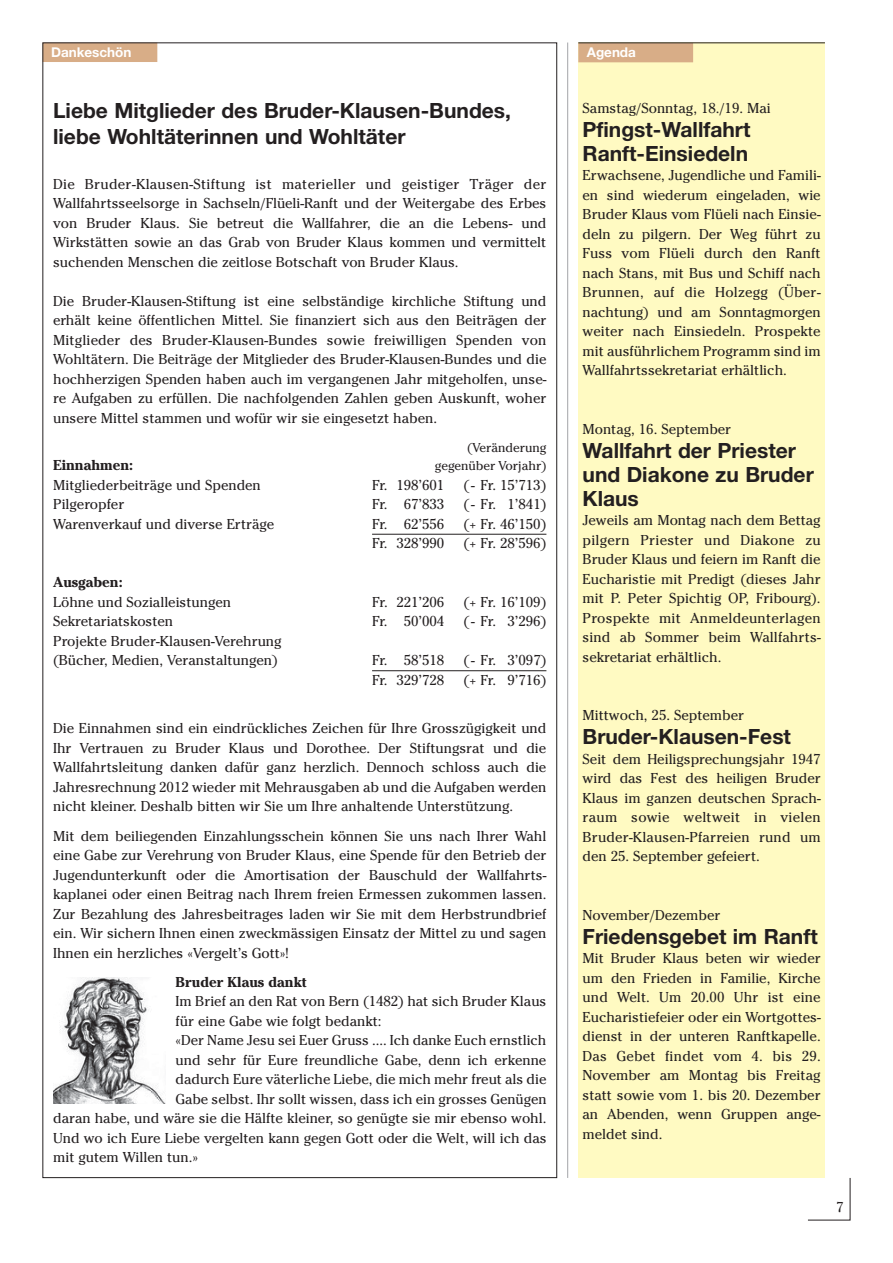
<style>
.page{position:relative;width:893px;height:1263px;background:#fff}
.page>*{position:absolute;margin:0;border:0;box-sizing:border-box;transform-origin:0 0}
.t1{font:700 21px/24px "Helvetica Neue";color:#231f20}
.t2{font:14.25px/19.5px "Cheltenham";color:#231f20;text-align:justify}
.t3{font:700 14.25px "Cheltenham";color:#231f20}
.t4{font:700 13.5px "Helvetica Neue";color:#fff}
.t5{font:12.75px "Cheltenham";color:#231f20}
</style>
<div class="page">
<svg style="left:808px;top:1178px;width:43px;height:43px"></svg>
<hr style="left:567px;top:43px;width:1px;height:1135px;background:#a7a9ac">
<div style="left:43px;top:43px;width:114px;height:19px;background:#d8ad87"></div>
<hr style="left:372px;top:534px;width:174px;height:1px;background:#231f20">
<hr style="left:372px;top:670px;width:174px;height:1px;background:#231f20">
<img style="left:53px;top:977px;width:112px;height:126px">
<div style="left:578px;top:43px;width:247px;height:1135px;background:#fffac2"></div>
<div style="left:578px;top:43px;width:115px;height:19px;background:#d8ad87"></div>
<hr style="left:578px;top:43px;width:247px;height:1px;background:#231f20">
<p class="t4" style="left:51px;top:47px;width:82px">Dankeschön</p>
<h1 class="t1" style="left:53px;top:100px;width:459px;line-height:25.5px">Liebe Mitglieder des Bruder-Klausen-Bundes, liebe Wohltäterinnen und Wohltäter</h1>
<p class="t2" style="left:53px;top:176px;width:495px">Die Bruder-Klausen-Stiftung ist materieller und geistiger Träger der Wallfahrtsseelsorge in Sachseln/Flüeli-Ranft und der Weitergabe des Erbes von Bruder Klaus. Sie betreut die Wallfahrer, die an die Lebens- und Wirkstätten sowie an das Grab von Bruder Klaus kommen und vermittelt suchenden Menschen die zeitlose Botschaft von Bruder Klaus.</p>
<p class="t2" style="left:53px;top:293px;width:495px">Die Bruder-Klausen-Stiftung ist eine selbständige kirchliche Stiftung und erhält keine öffentlichen Mittel. Sie finanziert sich aus den Beiträgen der Mitglieder des Bruder-Klausen-Bundes sowie freiwilligen Spenden von Wohltätern. Die Beiträge der Mitglieder des Bruder-Klausen-Bundes und die hochherzigen Spenden haben auch im vergangenen Jahr mitgeholfen, unse&shy;re Aufgaben zu erfüllen. Die nachfolgenden Zahlen geben Auskunft, woher unsere Mittel stammen und wofür wir sie eingesetzt haben.</p>
<p class="t5" style="left:467px;top:443px;width:81px">(Veränderung</p>
<p class="t3" style="left:53px;top:460px;width:82px">Einnahmen:</p>
<p class="t5" style="left:435px;top:461px;width:113px">gegenüber Vorjahr)</p>
<p class="t2" style="left:53px;top:476px;width:209px">Mitgliederbeiträge und Spenden</p>
<p class="t2" style="left:372px;top:476px;width:74px">Fr. 198’601</p>
<p class="t2" style="left:463px;top:476px;width:84px">(- Fr. 15’713)</p>
<p class="t2" style="left:53px;top:496px;width:73px">Pilgeropfer</p>
<p class="t2" style="left:372px;top:496px;width:74px">Fr. 67’833</p>
<p class="t2" style="left:463px;top:496px;width:84px">(- Fr. 1’841)</p>
<p class="t2" style="left:53px;top:515px;width:223px">Warenverkauf und diverse Erträge</p>
<p class="t2" style="left:372px;top:515px;width:74px">Fr. 62’556</p>
<p class="t2" style="left:463px;top:515px;width:84px">(+ Fr. 46’150)</p>
<p class="t2" style="left:372px;top:535px;width:74px">Fr. 328’990</p>
<p class="t2" style="left:463px;top:535px;width:84px">(+ Fr. 28’596)</p>
<p class="t3" style="left:53px;top:577px;width:71px">Ausgaben:</p>
<p class="t2" style="left:53px;top:593px;width:179px">Löhne und Sozialleistungen</p>
<p class="t2" style="left:372px;top:593px;width:74px">Fr. 221’206</p>
<p class="t2" style="left:463px;top:593px;width:84px">(+ Fr. 16’109)</p>
<p class="t2" style="left:53px;top:613px;width:122px">Sekretariatskosten</p>
<p class="t2" style="left:372px;top:613px;width:74px">Fr. 50’004</p>
<p class="t2" style="left:463px;top:613px;width:84px">(- Fr. 3’296)</p>
<p class="t2" style="left:53px;top:632px;width:230px">Projekte Bruder-Klausen-Verehrung (Bücher, Medien, Veranstaltungen)</p>
<p class="t2" style="left:372px;top:652px;width:74px">Fr. 58’518</p>
<p class="t2" style="left:464px;top:652px;width:84px">(- Fr. 3’097)</p>
<p class="t2" style="left:372px;top:671px;width:74px">Fr. 329’728</p>
<p class="t2" style="left:463px;top:671px;width:84px">(+ Fr. 9’716)</p>
<p class="t2" style="left:53px;top:720px;width:495px">Die Einnahmen sind ein eindrückliches Zeichen für Ihre Grosszügigkeit und Ihr Vertrauen zu Bruder Klaus und Dorothee. Der Stiftungsrat und die Wallfahrtsleitung danken dafür ganz herzlich. Dennoch schloss auch die Jahresrechnung 2012 wieder mit Mehrausgaben ab und die Aufgaben werden nicht kleiner. Deshalb bitten wir Sie um Ihre anhaltende Unterstützung.</p>
<p class="t2" style="left:53px;top:827px;width:495px">Mit dem beiliegenden Einzahlungsschein können Sie uns nach Ihrer Wahl eine Gabe zur Verehrung von Bruder Klaus, eine Spende für den Betrieb der Jugendunterkunft oder die Amortisation der Bauschuld der Wallfahrts&shy;kaplanei oder einen Beitrag nach Ihrem freien Ermessen zukommen lassen.<br>Zur Bezahlung des Jahresbeitrages laden wir Sie mit dem Herbstrundbrief ein. Wir sichern Ihnen einen zweckmässigen Einsatz der Mittel zu und sagen Ihnen ein herzliches «Vergelt’s Gott»!</p>
<p class="t3" style="left:176px;top:977px;width:133px">Bruder Klaus dankt</p>
<p class="t2" style="left:176px;top:993px;width:372px">Im Brief an den Rat von Bern (1482) hat sich Bruder Klaus</p>
<p class="t2" style="left:176px;top:1013px;width:207px">für eine Gabe wie folgt bedankt:</p>
<p class="t2" style="left:176px;top:1032px;width:372px">«Der Name Jesu sei Euer Gruss .... Ich danke Euch ernstlich</p>
<p class="t2" style="left:176px;top:1052px;width:372px">und sehr für Eure freundliche Gabe, denn ich erkenne</p>
<p class="t2" style="left:176px;top:1071px;width:372px">dadurch Eure väterliche Liebe, die mich mehr freut als die</p>
<p class="t2" style="left:176px;top:1091px;width:372px">Gabe selbst. Ihr sollt wissen, dass ich ein grosses Genügen</p>
<p class="t2" style="left:53px;top:1110px;width:495px">daran habe, und wäre sie die Hälfte kleiner, so genügte sie mir ebenso wohl.</p>
<p class="t2" style="left:53px;top:1130px;width:495px">Und wo ich Eure Liebe vergelten kann gegen Gott oder die Welt, will ich das</p>
<p class="t2" style="left:53px;top:1149px;width:146px">mit gutem Willen tun.»</p>
<p class="t4" style="left:587px;top:48px;width:51px">Agenda</p>
<p class="t2" style="left:583px;top:99px;width:190px">Samstag/Sonntag, 18./19. Mai</p>
<h1 class="t1" style="left:583px;top:119px;width:169px">Pfingst-Wallfahrt<br>Ranft-Einsiedeln</h1>
<p class="t2" style="left:583px;top:167px;width:240px">Erwachsene, Jugendliche und Famili&shy;en sind wiederum eingeladen, wie Bruder Klaus vom Flüeli nach Einsie&shy;deln zu pilgern. Der Weg führt zu Fuss vom Flüeli durch den Ranft nach Stans, mit Bus und Schiff nach Brunnen, auf die Holzegg (Über&shy;nachtung) und am Sonntagmorgen weiter nach Einsiedeln. Prospekte mit ausführlichem Programm sind im Wallfahrtssekretariat erhältlich.</p>
<p class="t2" style="left:583px;top:420px;width:150px">Montag, 16. September</p>
<h1 class="t1" style="left:583px;top:440px;width:233px">Wallfahrt der Priester und Diakone zu Bruder<br>Klaus</h1>
<p class="t2" style="left:583px;top:512px;width:240px">Jeweils am Montag nach dem Bettag pilgern Priester und Diakone zu Bruder Klaus und feiern im Ranft die Eucharistie mit Predigt (dieses Jahr mit P. Peter Spichtig OP, Fribourg).<br>Prospekte mit Anmeldeunterlagen sind ab Sommer beim Wallfahrts&shy;sekretariat erhältlich.</p>
<p class="t2" style="left:583px;top:707px;width:163px">Mittwoch, 25. September</p>
<h1 class="t1" style="left:583px;top:727px;width:210px">Bruder-Klausen-Fest</h1>
<p class="t2" style="left:583px;top:750px;width:240px">Seit dem Heiligsprechungsjahr 1947 wird das Fest des heiligen Bruder Klaus im ganzen deutschen Sprach&shy;raum sowie weltweit in vielen Bruder-Klausen-Pfarreien rund um den 25. September gefeiert.</p>
<p class="t2" style="left:583px;top:906px;width:139px">November/Dezember</p>
<h1 class="t1" style="left:583px;top:926px;width:237px">Friedensgebet im Ranft</h1>
<p class="t2" style="left:583px;top:950px;width:240px">Mit Bruder Klaus beten wir wieder um den Frieden in Familie, Kirche und Welt. Um 20.00 Uhr ist eine Eucharistiefeier oder ein Wortgottes&shy;dienst in der unteren Ranftkapelle.<br>Das Gebet findet vom 4. bis 29.<br>November am Montag bis Freitag statt sowie vom 1. bis 20. Dezember an Abenden, wenn Gruppen ange&shy;meldet sind.</p>
<p class="t2" style="left:836px;top:1199px;width:9px">7</p>
</div>
